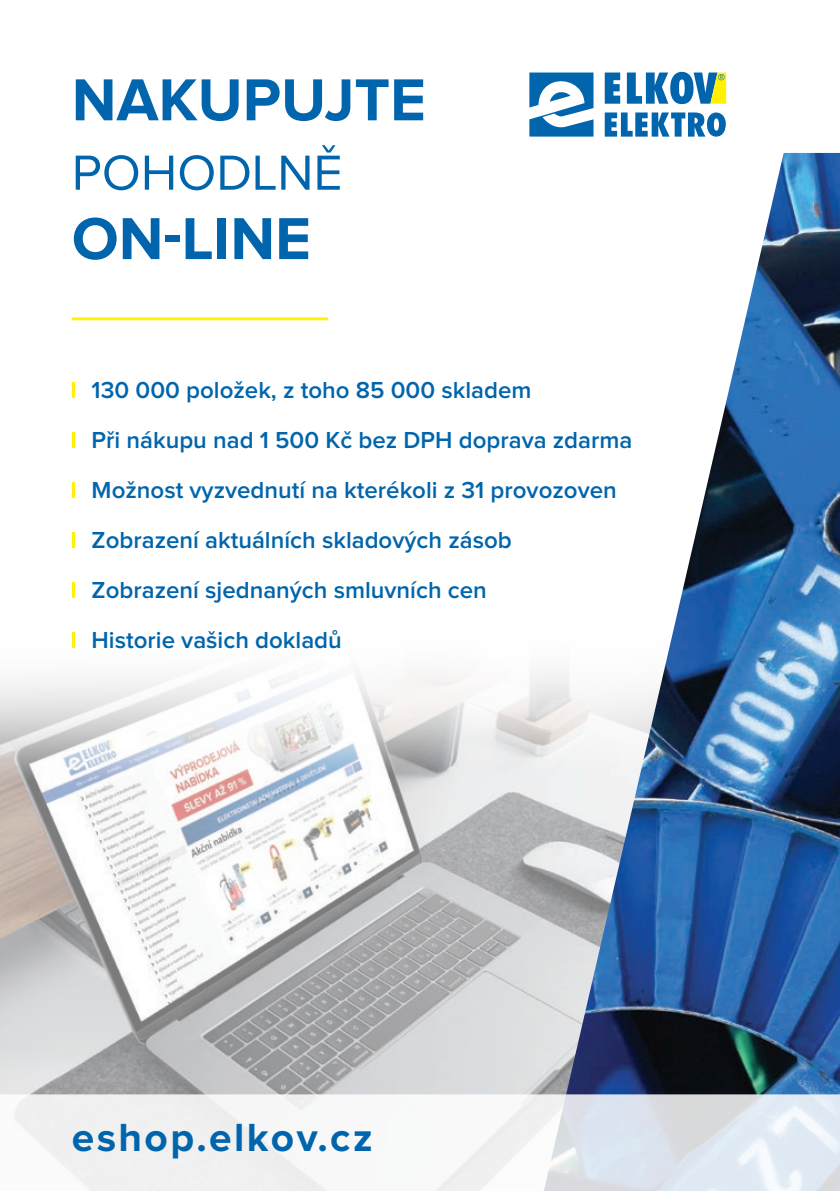
<style>
.page{position:relative;width:840px;height:1191px;background:#fff}
.page>*{position:absolute;margin:0;border:0;box-sizing:border-box;transform-origin:0 0}
.t1{font:700 61.4px "Proxima Nova";color:#0065ac}
.t2{font:51px "Proxima Nova";color:#0065ac}
.t3{font:700 40.6px "Proxima Nova";letter-spacing:.06em;color:#0065ac}
.t4{font:600 24px/50px "Proxima Nova";color:#0065ac}
</style>
<div class="page">
<img style="left:0;top:632px;width:543px;height:462px">
<img style="left:543px;top:153px;width:296px;height:941px">
<svg style="left:0;top:1094px;width:839px;height:97px;fill:#f0f0f2"></svg>
<svg style="left:529px;top:72px;width:64px;height:65px"></svg>
<svg style="left:604px;top:73px;width:16px;height:31px"></svg>
<svg style="left:604px;top:112px;width:121px;height:25px"></svg>
<svg style="left:626px;top:72px;width:99px;height:32px"></svg>
<hr style="left:72px;top:317px;width:256px;height:3px;background:#fff101">
<svg style="left:72px;top:382px;width:2px;height:15px"></svg>
<svg style="left:72px;top:432px;width:2px;height:15px"></svg>
<svg style="left:72px;top:482px;width:2px;height:16px"></svg>
<svg style="left:72px;top:532px;width:2px;height:15px"></svg>
<svg style="left:72px;top:582px;width:2px;height:15px"></svg>
<svg style="left:72px;top:632px;width:2px;height:16px"></svg>
<h1 class="t1" style="left:72px;top:72px;width:355px">NAKUPUJTE</h1>
<h2 class="t2" style="left:72px;top:149px;width:272px">POHODLNĚ</h2>
<h1 class="t1" style="left:72px;top:211px;width:240px">ON-LINE</h1>
<p class="t4" style="left:92px;top:366px;width:542px">130 000 položek, z toho 85 000 skladem<br>Při nákupu nad 1 500 Kč bez DPH doprava zdarma Možnost vyzvednutí na kterékoli z 31 provozoven Zobrazení aktuálních skladových zásob<br>Zobrazení sjednaných smluvních cen<br>Historie vašich dokladů</p>
<h3 class="t3" style="left:72px;top:1118px;width:302px">eshop.elkov.cz</h3>
</div>
